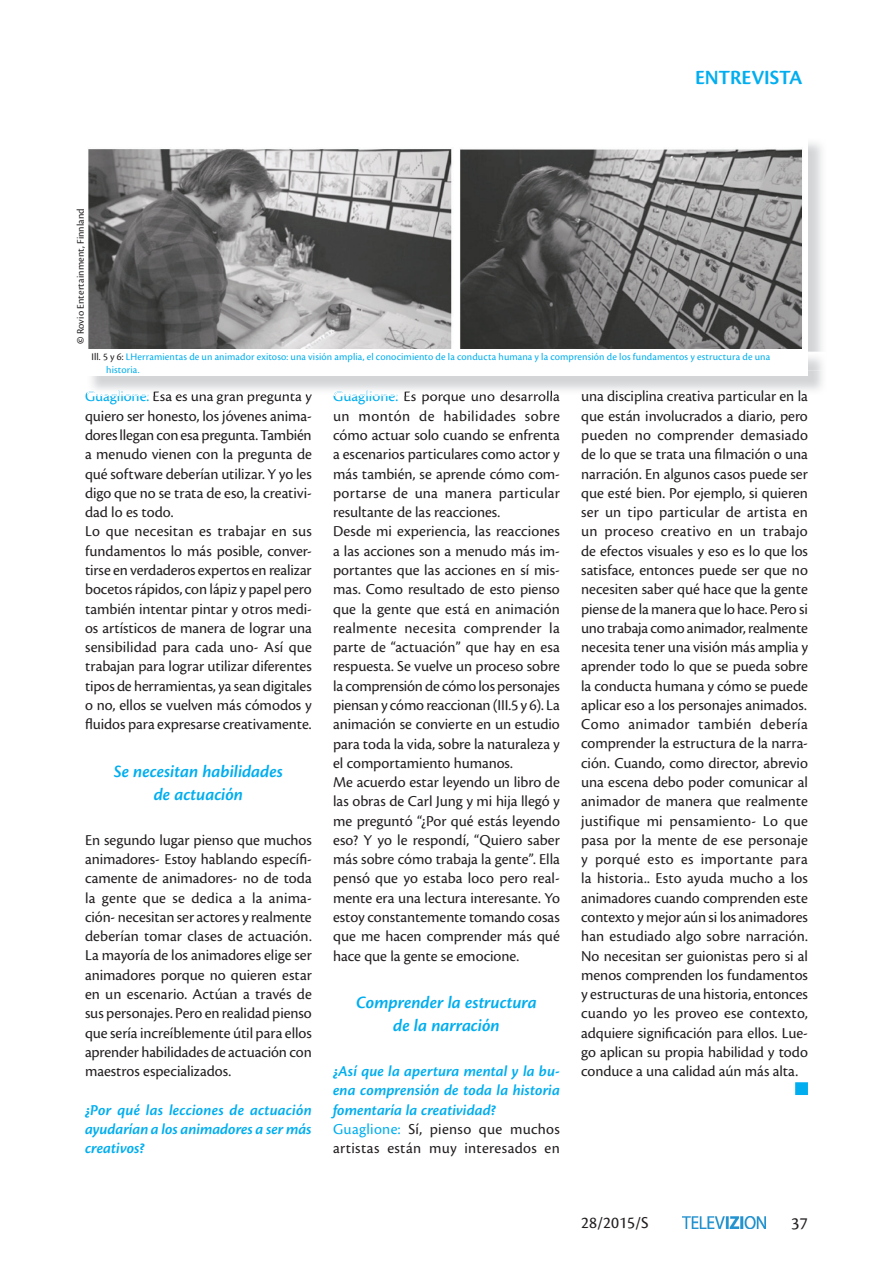
<style>
.page{position:relative;width:893px;height:1263px;background:#fff}
.page>*{position:absolute;margin:0;border:0;box-sizing:border-box;transform-origin:0 0}
.t1{font:600 21px "Cronos Pro";letter-spacing:-.005em;color:#00aeef}
.t2{font:italic 600 18px/22.5px "Cronos Pro";letter-spacing:-.005em;color:#00aeef;text-align:center}
.t3{font:18px "Cronos Pro";color:#231f20}
.t4{font:17.25px "Cronos Pro";color:#231f20}
.t5{font:15.75px/19.4px "Cronos Pro";letter-spacing:-.005em;color:#231f20}
.t6{font:italic 600 15.75px/19.4px "Cronos Pro";color:#00aeef;text-align:justify}
.t7{font:10.5px/12.6px "Cronos Pro";letter-spacing:.01em;color:#00aeef}
.t8{font:10.5px "Cronos Pro";letter-spacing:.01em;color:#231f20}
.s1{font-weight:700}
.s2{color:#231f20}
.s3{color:#00aeef}
.s4{font-weight:400;font-style:normal}
.s5{font-weight:400;font-style:normal;color:#231f20}
</style>
<div class="page">
<img style="left:88px;top:149px;width:714px;height:200px">
<img style="left:87px;top:391px;width:62px;height:4px">
<img style="left:154px;top:392px;width:158px;height:3px">
<img style="left:334px;top:391px;width:64px;height:4px">
<img style="left:405px;top:391px;width:155px;height:4px">
<div style="left:795px;top:1082px;width:13px;height:13px;background:#00aeef;border:2px solid #00aeef"></div>
<img style="left:683px;top:1217px;width:82px;height:12px">
<p class="t8" style="left:74px;top:344px;width:137px;rotate:-90deg"><span class="s1">©</span> Rovio Entertainment, Finnland</p>
<h1 class="t1" style="left:695px;top:65px;width:109px">EnTREVISTA</h1>
<p class="t7" style="left:106px;top:351px;width:665px;text-indent:-15px"><span class="s2">Ill. 5 y 6:</span> LHerramientas de un animador exitoso: una visión amplia, el conocimiento de la conducta humana y la comprensión de los fundamentos y estructura de una historia.</p>
<p class="t5" style="left:85px;top:387px;width:228px"><span class="s3">Guaglione:</span> Esa es una gran pregunta y quiero ser honesto, los jóvenes anima&shy;dores llegan con esa pregunta. También a menudo vienen con la pregunta de qué software deberían utilizar. Y yo les digo que no se trata de eso, la creativi&shy;dad lo es todo.<br>Lo que necesitan es trabajar en sus fundamentos lo más posible, conver&shy;tirse en verdaderos expertos en realizar bocetos rápidos, con lápiz y papel pero también intentar pintar y otros medi&shy;os artísticos de manera de lograr una sensibilidad para cada uno- Así que trabajan para lograr utilizar diferentes tipos de herramientas, ya sean digitales o no, ellos se vuelven más cómodos y fluidos para expresarse creativamente.</p>
<p class="t2" style="left:114px;top:761px;width:171px">Se necesitan habilidades de actuación</p>
<p class="t5" style="left:85px;top:830px;width:228px;text-align:justify">En segundo lugar pienso que muchos animadores- Estoy hablando específi&shy;camente de animadores- no de toda la gente que se dedica a la anima&shy;ción- necesitan ser actores y realmente deberían tomar clases de actuación.<br>La mayoría de los animadores elige ser animadores porque no quieren estar en un escenario. Actúan a través de sus personajes. Pero en realidad pienso que sería increíblemente útil para ellos aprender habilidades de actuación con maestros especializados.</p>
<p class="t6" style="left:85px;top:1100px;width:228px">¿Por qué las lecciones de actuación ayudarían a los animadores a ser más creativos?</p>
<p class="t5" style="left:333px;top:387px;width:228px"><span class="s3">Guaglione:</span> Es porque uno desarrolla un montón de habilidades sobre cómo actuar solo cuando se enfrenta a escenarios particulares como actor y más también, se aprende cómo com&shy;portarse de una manera particular resultante de las reacciones.<br>Desde mi experiencia, las reacciones a las acciones son a menudo más im&shy;portantes que las acciones en sí mis&shy;mas. Como resultado de esto pienso que la gente que está en animación realmente necesita comprender la parte de “actuación” que hay en esa respuesta. Se vuelve un proceso sobre la comprensión de cómo los personajes piensan y cómo reaccionan (III.5 y 6). La animación se convierte en un estudio para toda la vida, sobre la naturaleza y el comportamiento humanos.<br>Me acuerdo estar leyendo un libro de las obras de Carl Jung y mi hija llegó y me preguntó “¿Por qué estás leyendo eso? Y yo le respondí, “Quiero saber más sobre cómo trabaja la gente”. Ella pensó que yo estaba loco pero real&shy;mente era una lectura interesante. Yo estoy constantemente tomando cosas que me hacen comprender más qué hace que la gente se emocione.</p>
<p class="t2" style="left:356px;top:992px;width:182px">Comprender la estructura de la narración</p>
<p class="t6" style="left:333px;top:1062px;width:228px;text-align:left">¿Así que la apertura mental y la bu&shy;ena comprensión de toda la historia fomentaría la creatividad?<br><span class="s4">Guaglione:</span> <span class="s5">Sí, pienso que muchos artistas están muy interesados en</span></p>
<p class="t5" style="left:581px;top:387px;width:228px;text-align:justify">una disciplina creativa particular en la que están involucrados a diario, pero pueden no comprender demasiado de lo que se trata una filmación o una narración. En algunos casos puede ser que esté bien. Por ejemplo, si quieren ser un tipo particular de artista en un proceso creativo en un trabajo de efectos visuales y eso es lo que los satisface, entonces puede ser que no necesiten saber qué hace que la gente piense de la manera que lo hace. Pero si uno trabaja como animador, realmente necesita tener una visión más amplia y aprender todo lo que se pueda sobre la conducta humana y cómo se puede aplicar eso a los personajes animados.<br>Como animador también debería comprender la estructura de la narra&shy;ción. Cuando, como director, abrevio una escena debo poder comunicar al animador de manera que realmente justifique mi pensamiento- Lo que pasa por la mente de ese personaje y porqué esto es importante para la historia.. Esto ayuda mucho a los animadores cuando comprenden este contexto y mejor aún si los animadores han estudiado algo sobre narración.<br>No necesitan ser guionistas pero si al menos comprenden los fundamentos y estructuras de una historia, entonces cuando yo les proveo ese contexto, adquiere significación para ellos. Lue&shy;go aplican su propia habilidad y todo conduce a una calidad aún más alta.</p>
<p class="t4" style="left:581px;top:1213px;width:69px">28/2015/S</p>
<p class="t3" style="left:791px;top:1213px;width:18px">37</p>
</div>
